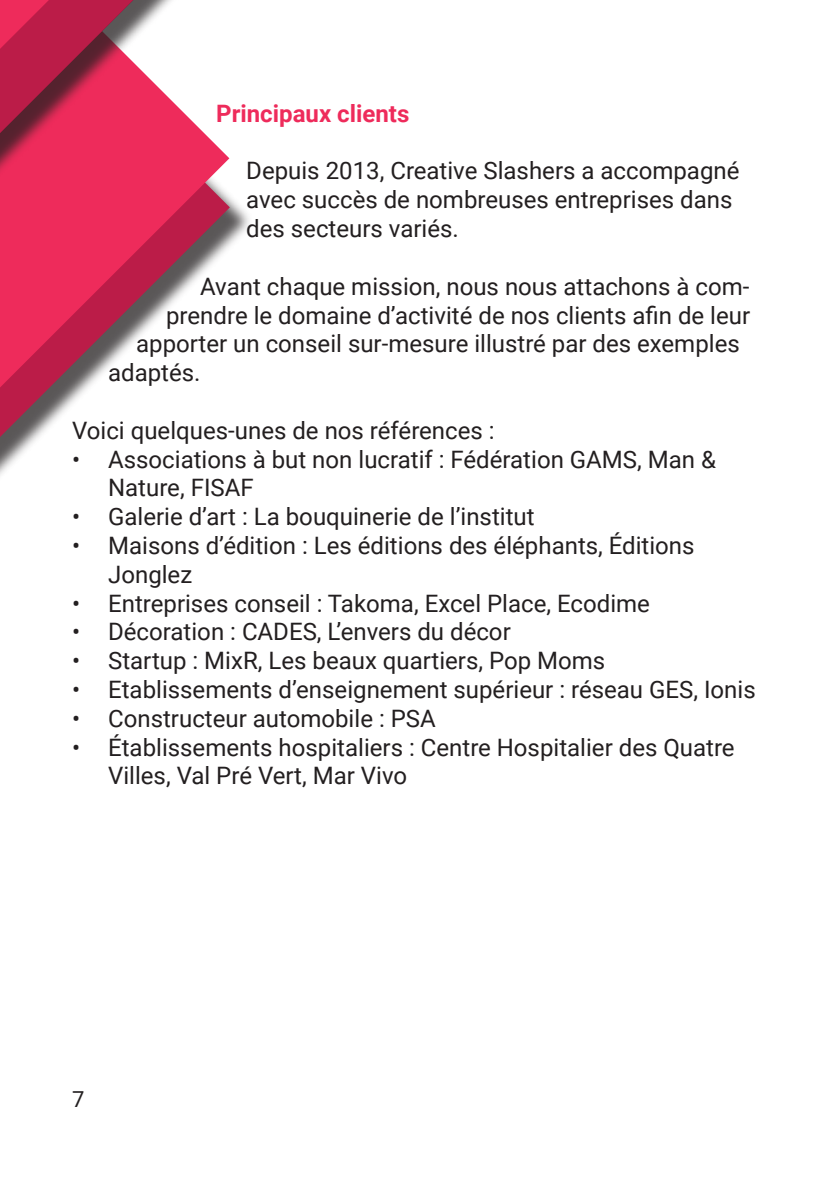
<style>
.page{position:relative;width:840px;height:1191px;background:#fff}
.page>*{position:absolute;margin:0;border:0;box-sizing:border-box;transform-origin:0 0}
.t1{font:24px/28.8px "Roboto";color:#231f20}
.Titre_3{font:700 24px "Roboto";color:#ee2b5b}
.t2{font:22px "Roboto";color:#231f20}
</style>
<div class="page">
<svg style="left:0;top:387px;width:88px;height:50px"></svg>
<svg style="left:0;top:337px;width:138px;height:50px"></svg>
<div style="left:0;top:0;width:319px;height:337px;background:#231f20;opacity:.75"></div>
<svg style="left:0;top:0;width:133px;height:133px;background:#bb274e"></svg>
<p class="Titre_3" style="left:216px;top:96px;width:195px">Principaux clients</p>
<p class="t1" style="left:246px;top:156px;width:494px">Depuis 2013, Creative Slashers a accompagné avec succès de nombreuses entreprises dans des secteurs variés.</p>
<p class="t1" style="left:200px;top:271px;width:550px">Avant chaque mission, nous nous attachons à com-</p>
<p class="t1" style="left:166px;top:300px;width:585px">prendre le domaine d’activité de nos clients afin de leur</p>
<p class="t1" style="left:136px;top:328px;width:604px">apporter un conseil sur-mesure illustré par des exemples</p>
<p class="t1" style="left:108px;top:357px;width:94px">adaptés.</p>
<p class="t1" style="left:72px;top:415px;width:424px">Voici quelques-unes de nos références :</p>
<p class="t1" style="left:108px;top:444px;width:609px;text-indent:-36px">• Associations à but non lucratif : Fédération GAMS, Man &amp;<br>Nature, FISAF</p>
<p class="t1" style="left:72px;top:501px;width:464px">• Galerie d’art : La bouquinerie de l’institut</p>
<p class="t1" style="left:108px;top:530px;width:587px;text-indent:-36px">• Maisons d’édition : Les éditions des éléphants, Éditions<br>Jonglez</p>
<p class="t1" style="left:72px;top:588px;width:579px">• Entreprises conseil : Takoma, Excel Place, Ecodime</p>
<p class="t1" style="left:72px;top:616px;width:440px">• Décoration : CADES, L’envers du décor</p>
<p class="t1" style="left:72px;top:645px;width:534px">• Startup : MixR, Les beaux quartiers, Pop Moms</p>
<p class="t1" style="left:72px;top:674px;width:684px">• Etablissements d’enseignement supérieur : réseau GES, Ionis</p>
<p class="t1" style="left:72px;top:703px;width:365px">• Constructeur automobile : PSA</p>
<p class="t1" style="left:108px;top:732px;width:627px;text-indent:-36px">• Établissements hospitaliers : Centre Hospitalier des Quatre<br>Villes, Val Pré Vert, Mar Vivo</p>
<p class="t2" style="left:72px;top:1084px;width:14px">7</p>
</div>
